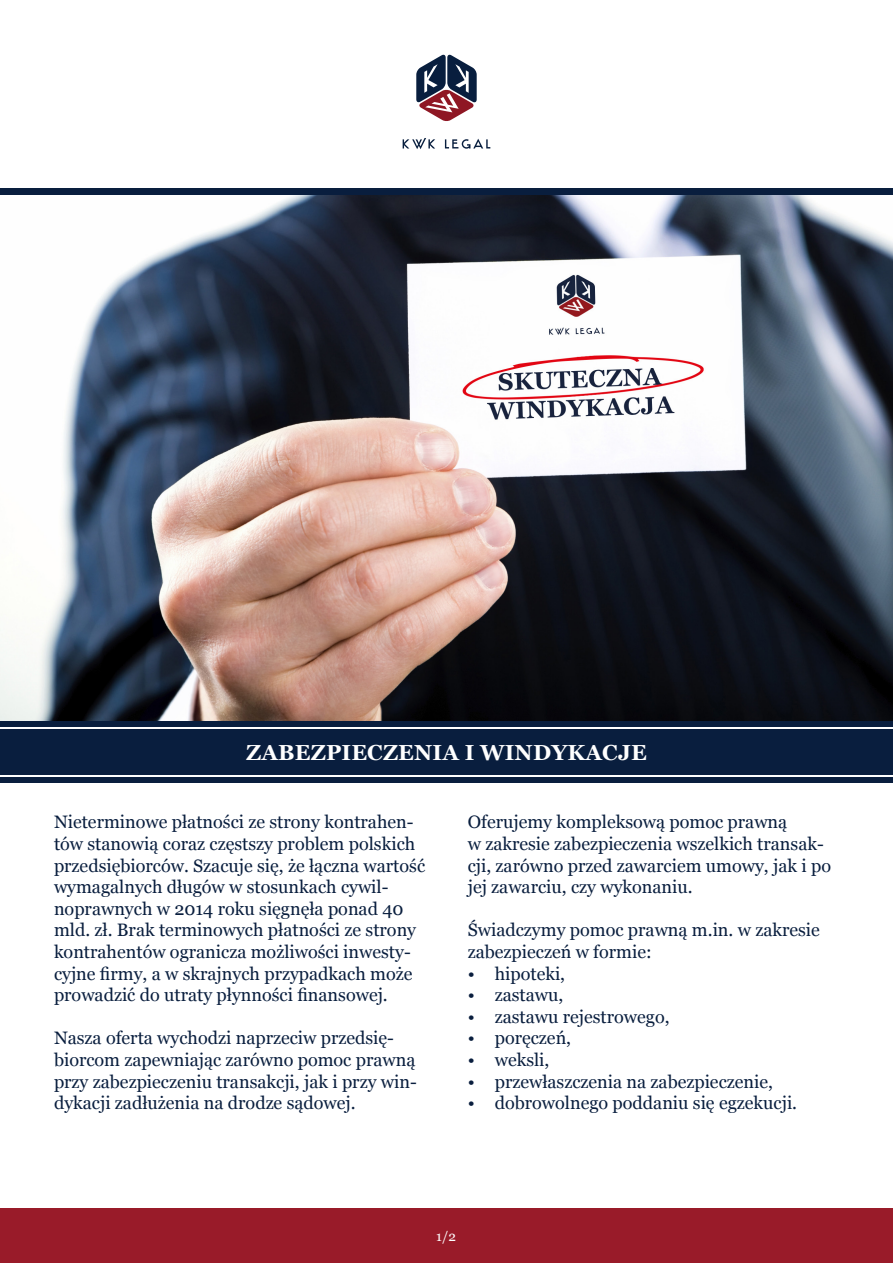
<style>
.page{position:relative;width:893px;height:1263px;background:#fff}
.page>*{position:absolute;margin:0;border:0;box-sizing:border-box;transform-origin:0 0}
.t1{font:700 21.75px "Georgia";letter-spacing:.01em;color:#fff}
.t2{font:18px/21.6px "Georgia";color:#091e3e}
.t3{font:13.5px "Georgia";color:#fff}
</style>
<div class="page">
<div style="left:0;top:188px;width:893px;height:8px;background:#091e3e"></div>
<div style="left:0;top:1209px;width:893px;height:54px;background:#991b29"></div>
<img style="left:0;top:196px;width:893px;height:525px">
<div style="left:0;top:721px;width:893px;height:61px;background:#091e3e"></div>
<hr style="left:0;top:775px;width:893px;height:1px;background:#fff">
<hr style="left:0;top:727px;width:893px;height:1px;background:#fff">
<svg style="left:416px;top:54px;width:61px;height:67px"></svg>
<svg style="left:403px;top:138px;width:32px;height:11px"></svg>
<svg style="left:445px;top:139px;width:45px;height:10px"></svg>
<p class="t1" style="left:246px;top:738px;width:402px">ZABEZPIECZENIA I WINDYKACJE</p>
<p class="t2" style="left:54px;top:812px;width:373px">Nieterminowe płatności ze strony kontrahen&shy;tów stanowią coraz częstszy problem polskich przedsiębiorców. Szacuje się, że łączna wartość wymagalnych długów w stosunkach cywil&shy;noprawnych w 2014 roku sięgnęła ponad 40 mld. zł. Brak terminowych płatności ze strony kontrahentów ogranicza możliwości inwesty&shy;cyjne firmy, a w skrajnych przypadkach może prowadzić do utraty płynności finansowej.</p>
<p class="t2" style="left:54px;top:1028px;width:364px">Nasza oferta wychodzi naprzeciw przedsię&shy;biorcom zapewniając zarówno pomoc prawną przy zabezpieczeniu transakcji, jak i przy win&shy;dykacji zadłużenia na drodze sądowej.</p>
<p class="t2" style="left:468px;top:812px;width:365px">Oferujemy kompleksową pomoc prawną<br>w zakresie zabezpieczenia wszelkich transak&shy;cji, zarówno przed zawarciem umowy, jak i po jej zawarciu, czy wykonaniu.</p>
<p class="t2" style="left:468px;top:920px;width:354px">Świadczymy pomoc prawną m.in. w zakresie zabezpieczeń w formie:</p>
<p class="t2" style="left:468px;top:963px;width:99px">• hipoteki,</p>
<p class="t2" style="left:468px;top:984px;width:97px">• zastawu,</p>
<p class="t2" style="left:468px;top:1006px;width:203px">• zastawu rejestrowego,</p>
<p class="t2" style="left:468px;top:1028px;width:105px">• poręczeń,</p>
<p class="t2" style="left:468px;top:1049px;width:83px">• weksli,</p>
<p class="t2" style="left:468px;top:1071px;width:307px">• przewłaszczenia na zabezpieczenie,</p>
<p class="t2" style="left:468px;top:1092px;width:331px">• dobrowolnego poddaniu się egzekucji.</p>
<p class="t3" style="left:436px;top:1228px;width:21px">1/2</p>
</div>
